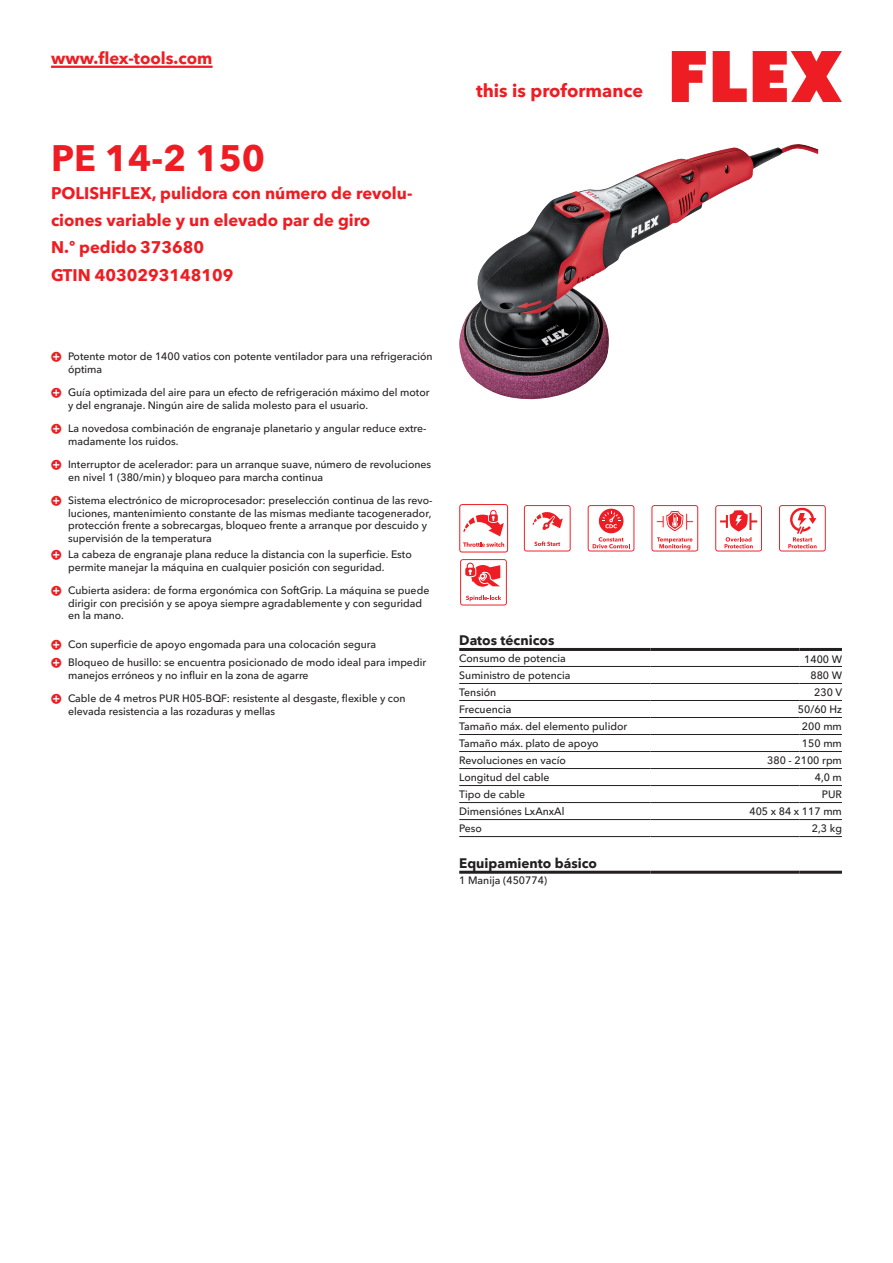
<style>
.page{position:relative;width:893px;height:1263px;background:#fff}
.page>*{position:absolute;margin:0;border:0;box-sizing:border-box;transform-origin:0 0}
.CB_AF_Product-name{font:700 36px "Avenir Next W1 G";color:#ee1d23}
.t1{font:700 18px "Avenir Next W1 G";color:#ee1d23}
.CB_AF_Product-short{font:700 16.5px/27px "Avenir Next W1 G";color:#ee1d23}
.CB_AF_Order-number{font:700 16.5px "Avenir Next W1 G";color:#ee1d23}
.CB_AF_Table-headline{font:700 13.5px "Avenir Next W1 G";color:#231f20}
.CB_AF_Table-specific{font:500 10.5px/12.6px "Avenir Next W1 G";color:#231f20}
</style>
<div class="page">
<svg style="left:672px;top:51px;width:34px;height:51px"></svg>
<svg style="left:713px;top:51px;width:34px;height:51px"></svg>
<svg style="left:753px;top:51px;width:89px;height:51px"></svg>
<hr style="left:51px;top:66px;width:162px;height:2px;background:#ee1d23">
<img style="left:459px;top:144px;width:359px;height:255px">
<hr style="left:459px;top:666px;width:192px;height:1px;background:#231f20">
<hr style="left:651px;top:666px;width:148px;height:1px;background:#231f20">
<hr style="left:799px;top:666px;width:43px;height:1px;background:#231f20">
<hr style="left:459px;top:683px;width:192px;height:1px;background:#231f20">
<hr style="left:651px;top:683px;width:148px;height:1px;background:#231f20">
<hr style="left:799px;top:683px;width:43px;height:1px;background:#231f20">
<hr style="left:459px;top:700px;width:192px;height:1px;background:#231f20">
<hr style="left:651px;top:700px;width:148px;height:1px;background:#231f20">
<hr style="left:799px;top:700px;width:43px;height:1px;background:#231f20">
<hr style="left:459px;top:717px;width:192px;height:1px;background:#231f20">
<hr style="left:651px;top:717px;width:148px;height:1px;background:#231f20">
<hr style="left:799px;top:717px;width:43px;height:1px;background:#231f20">
<hr style="left:459px;top:734px;width:192px;height:1px;background:#231f20">
<hr style="left:651px;top:734px;width:148px;height:1px;background:#231f20">
<hr style="left:799px;top:734px;width:43px;height:1px;background:#231f20">
<hr style="left:459px;top:751px;width:192px;height:1px;background:#231f20">
<hr style="left:651px;top:751px;width:148px;height:1px;background:#231f20">
<hr style="left:799px;top:751px;width:43px;height:1px;background:#231f20">
<hr style="left:459px;top:768px;width:192px;height:1px;background:#231f20">
<hr style="left:651px;top:768px;width:148px;height:1px;background:#231f20">
<hr style="left:799px;top:768px;width:43px;height:1px;background:#231f20">
<hr style="left:459px;top:785px;width:192px;height:1px;background:#231f20">
<hr style="left:651px;top:785px;width:148px;height:1px;background:#231f20">
<hr style="left:799px;top:785px;width:43px;height:1px;background:#231f20">
<hr style="left:459px;top:802px;width:192px;height:1px;background:#231f20">
<hr style="left:651px;top:802px;width:148px;height:1px;background:#231f20">
<hr style="left:799px;top:802px;width:43px;height:1px;background:#231f20">
<hr style="left:459px;top:819px;width:192px;height:1px;background:#231f20">
<hr style="left:651px;top:819px;width:148px;height:1px;background:#231f20">
<hr style="left:799px;top:819px;width:43px;height:1px;background:#231f20">
<hr style="left:459px;top:836px;width:192px;height:1px;background:#231f20">
<hr style="left:651px;top:836px;width:148px;height:1px;background:#231f20">
<hr style="left:799px;top:836px;width:43px;height:1px;background:#231f20">
<hr style="left:459px;top:648px;width:192px;height:3px;background:#231f20">
<hr style="left:651px;top:648px;width:148px;height:3px;background:#231f20">
<hr style="left:799px;top:648px;width:43px;height:3px;background:#231f20">
<hr style="left:459px;top:871px;width:192px;height:3px;background:#231f20">
<hr style="left:651px;top:871px;width:148px;height:3px;background:#231f20">
<hr style="left:799px;top:871px;width:43px;height:3px;background:#231f20">
<svg style="left:459px;top:504px;width:49px;height:48px"></svg>
<svg style="left:524px;top:505px;width:47px;height:46px"></svg>
<svg style="left:588px;top:505px;width:46px;height:46px"></svg>
<svg style="left:651px;top:505px;width:47px;height:46px"></svg>
<svg style="left:715px;top:505px;width:47px;height:46px"></svg>
<svg style="left:779px;top:505px;width:47px;height:46px"></svg>
<svg style="left:460px;top:559px;width:47px;height:46px"></svg>
<h3 class="CB_AF_Product-short" style="left:51px;top:43px;width:163px">www.flex-tools.com</h3>
<p class="CB_AF_Product-name" style="left:51px;top:130px;width:216px">PE 14-2 150</p>
<p class="CB_AF_Product-short" style="left:51px;top:178px;width:363px">POLISHFLEX, pulidora con número de revolu&shy;ciones variable y un elevado par de giro</p>
<p class="CB_AF_Order-number" style="left:51px;top:234px;width:155px">N.º pedido 373680</p>
<p class="CB_AF_Order-number" style="left:51px;top:262px;width:184px">GTIN 4030293148109</p>
<h2 class="t1" style="left:476px;top:77px;width:169px">this is proformance</h2>
<p class="CB_AF_Table-specific" style="left:68px;top:349px;width:366px">Potente motor de 1400 vatios con potente ventilador para una refrigeración óptima</p>
<p class="CB_AF_Table-specific" style="left:68px;top:385px;width:363px">Guía optimizada del aire para un efecto de refrigeración máximo del motor y del engranaje. Ningún aire de salida molesto para el usuario.</p>
<p class="CB_AF_Table-specific" style="left:68px;top:421px;width:360px">La novedosa combinación de engranaje planetario y angular reduce extre&shy;madamente los ruidos.</p>
<p class="CB_AF_Table-specific" style="left:68px;top:457px;width:365px">Interruptor de acelerador: para un arranque suave, número de revoluciones en nivel 1 (380/min) y bloqueo para marcha continua</p>
<p class="CB_AF_Table-specific" style="left:68px;top:493px;width:366px">Sistema electrónico de microprocesador: preselección continua de las revo&shy;luciones, mantenimiento constante de las mismas mediante tacogenerador, protección frente a sobrecargas, bloqueo frente a arranque por descuido y supervisión de la temperatura</p>
<p class="CB_AF_Table-specific" style="left:68px;top:547px;width:345px">La cabeza de engranaje plana reduce la distancia con la superficie. Esto permite manejar la máquina en cualquier posición con seguridad.</p>
<p class="CB_AF_Table-specific" style="left:68px;top:583px;width:363px">Cubierta asidera: de forma ergonómica con SoftGrip. La máquina se puede dirigir con precisión y se apoya siempre agradablemente y con seguridad en la mano.</p>
<p class="CB_AF_Table-specific" style="left:68px;top:637px;width:310px">Con superficie de apoyo engomada para una colocación segura</p>
<p class="CB_AF_Table-specific" style="left:68px;top:655px;width:360px">Bloqueo de husillo: se encuentra posicionado de modo ideal para impedir manejos erróneos y no influir en la zona de agarre</p>
<p class="CB_AF_Table-specific" style="left:68px;top:691px;width:339px">Cable de 4 metros PUR H05-BQF: resistente al desgaste, flexible y con elevada resistencia a las rozaduras y mellas</p>
<p class="CB_AF_Table-headline" style="left:459px;top:630px;width:97px">Datos técnicos</p>
<p class="CB_AF_Table-specific" style="left:459px;top:651px;width:108px">Consumo de potencia</p>
<p class="CB_AF_Table-specific" style="left:804px;top:652px;width:39px">1400 W</p>
<p class="CB_AF_Table-specific" style="left:459px;top:668px;width:113px">Suministro de potencia</p>
<p class="CB_AF_Table-specific" style="left:810px;top:668px;width:33px">880 W</p>
<p class="CB_AF_Table-specific" style="left:459px;top:685px;width:38px">Tensión</p>
<p class="CB_AF_Table-specific" style="left:814px;top:685px;width:29px">230 V</p>
<p class="CB_AF_Table-specific" style="left:459px;top:702px;width:54px">Frecuencia</p>
<p class="CB_AF_Table-specific" style="left:798px;top:702px;width:46px">50/60 Hz</p>
<p class="CB_AF_Table-specific" style="left:459px;top:719px;width:170px">Tamaño máx. del elemento pulidor</p>
<p class="CB_AF_Table-specific" style="left:802px;top:719px;width:41px">200 mm</p>
<p class="CB_AF_Table-specific" style="left:459px;top:736px;width:141px">Tamaño máx. plato de apoyo</p>
<p class="CB_AF_Table-specific" style="left:802px;top:736px;width:41px">150 mm</p>
<p class="CB_AF_Table-specific" style="left:459px;top:753px;width:108px">Revoluciones en vacío</p>
<p class="CB_AF_Table-specific" style="left:767px;top:753px;width:76px">380 - 2100 rpm</p>
<p class="CB_AF_Table-specific" style="left:459px;top:770px;width:92px">Longitud del cable</p>
<p class="CB_AF_Table-specific" style="left:815px;top:770px;width:29px">4,0 m</p>
<p class="CB_AF_Table-specific" style="left:459px;top:787px;width:67px">Tipo de cable</p>
<p class="CB_AF_Table-specific" style="left:822px;top:787px;width:22px">PUR</p>
<p class="CB_AF_Table-specific" style="left:459px;top:804px;width:107px">Dimensiónes LxAnxAl</p>
<p class="CB_AF_Table-specific" style="left:749px;top:804px;width:94px">405 x 84 x 117 mm</p>
<p class="CB_AF_Table-specific" style="left:459px;top:821px;width:24px">Peso</p>
<p class="CB_AF_Table-specific" style="left:812px;top:821px;width:32px">2,3 kg</p>
<p class="CB_AF_Table-headline" style="left:459px;top:852px;width:139px">Equipamiento básico</p>
<p class="CB_AF_Table-specific" style="left:459px;top:873px;width:90px">1 Manija (450774)</p>
</div>
